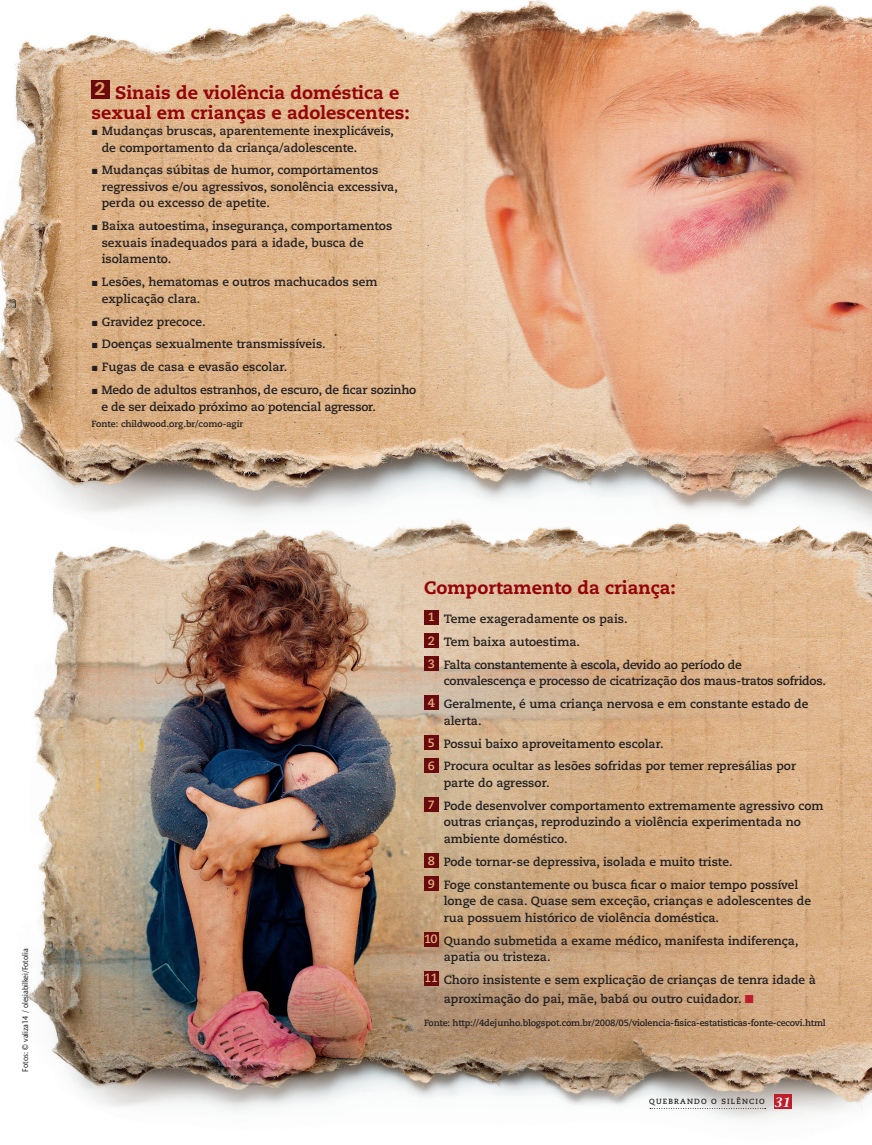
<style>
.page{position:relative;width:872px;height:1145px;background:#fff}
.page>*{position:absolute;margin:0;border:0;box-sizing:border-box;transform-origin:0 0}
.t1{font:800 18px/19.8px "Caecilia LT Std";color:#940408}
.t2{font:800 18px "Caecilia LT Std";color:#e2a16b}
.t3{font:700 12px/16.5px "Caecilia LT Std";color:#231f20}
.t4{font:700 12px/23px "Caecilia LT Std";letter-spacing:-.02em;color:#231f20}
.t5{font:700 12px/23.9px "Caecilia LT Std";color:#e8b283}
.t6{font:700 9px "Caecilia LT Std";letter-spacing:-.02em;color:#231f20}
.t7{font:500 8.25px "Stone Sans Std";color:#231f20;scale:.9 1}
.t8{font:700 7.5px "Caecilia LT Std";letter-spacing:.15em;color:#231f20}
.s1{color:#be1d2c}
.s2{font-family:"Stone Serif Std";font-weight:600;font-style:italic;font-size:13.5px;color:#fff}
</style>
<div class="page">
<img style="left:0;top:0;width:872px;height:1119px">
<div style="left:774px;top:1094px;width:18px;height:15px;background:#be1d2c"></div>
<svg style="left:650px;top:1108px;width:116px;height:1px"></svg>
<div style="left:424px;top:610px;width:14px;height:15px;background:#690a0c"></div>
<div style="left:424px;top:633px;width:14px;height:15px;background:#690a0c"></div>
<div style="left:424px;top:656px;width:14px;height:15px;background:#690a0c"></div>
<div style="left:424px;top:696px;width:14px;height:14px;background:#690a0c"></div>
<div style="left:424px;top:735px;width:14px;height:14px;background:#690a0c"></div>
<div style="left:424px;top:758px;width:14px;height:14px;background:#690a0c"></div>
<div style="left:424px;top:797px;width:14px;height:15px;background:#690a0c"></div>
<div style="left:424px;top:853px;width:14px;height:14px;background:#690a0c"></div>
<div style="left:424px;top:876px;width:14px;height:14px;background:#690a0c"></div>
<div style="left:424px;top:932px;width:14px;height:14px;background:#690a0c"></div>
<div style="left:424px;top:971px;width:14px;height:15px;background:#690a0c"></div>
<div style="left:91px;top:81px;width:19px;height:18px;background:#690a0c"></div>
<p class="t7" style="left:21px;top:1071px;width:138px;rotate:-90deg">Fotos: © valiza14 / olesiabilkei/Fotolia</p>
<h1 class="t2" style="left:95px;top:78px;width:12px">2</h1>
<h1 class="t1" style="left:91px;top:83px;width:320px;text-indent:23px">Sinais de violência doméstica e sexual em crianças e adolescentes:</h1>
<p class="t3" style="left:102px;top:123px;width:294px;text-indent:-10px">▪ Mudanças bruscas, aparentemente inexplicáveis, de comportamento da criança/adolescente.</p>
<p class="t3" style="left:102px;top:162px;width:298px;text-indent:-10px">▪ Mudanças súbitas de humor, comportamentos regressivos e/ou agressivos, sonolência excessiva, perda ou excesso de apetite.</p>
<p class="t3" style="left:102px;top:218px;width:292px;text-indent:-10px">▪ B aixa autoestima, insegurança, comportamentos sexuais inadequados para a idade, busca de isolamento.</p>
<p class="t3" style="left:102px;top:274px;width:277px;text-indent:-10px">▪ Lesões, hematomas e outros machucados sem explicação clara.</p>
<p class="t3" style="left:91px;top:313px;width:116px">▪ Gravidez precoce.</p>
<p class="t3" style="left:91px;top:336px;width:236px">▪ Doenças sexualmente transmissíveis.</p>
<p class="t3" style="left:91px;top:359px;width:197px">▪ Fugas de casa e evasão escolar.</p>
<p class="t3" style="left:101px;top:382px;width:316px;text-indent:-10px">▪ Medo de adultos estranhos, de escuro, de ficar sozinho e de ser deixado próximo ao potencial agressor.</p>
<p class="t6" style="left:91px;top:419px;width:153px">Fonte: childwood.org.br/como-agir</p>
<h1 class="t1" style="left:424px;top:578px;width:253px">Comportamento da criança:</h1>
<p class="t3" style="left:444px;top:608px;width:300px;line-height:23px">Teme exageradamente os pais.<br>Tem baixa autoestima.<br>Falta constantemente à escola, devido ao período de</p>
<p class="t4" style="left:444px;top:670px;width:384px">convalescença e processo de cicatrização dos maus-tratos sofridos.<br>Geralmente, é uma criança nervosa e em constante estado de</p>
<p class="t3" style="left:444px;top:709px;width:354px;line-height:23px">alerta.<br>Possui baixo aproveitamento escolar.<br>Procura ocultar as lesões sofridas por temer represálias por</p>
<p class="t3" style="left:444px;top:771px;width:381px;line-height:23px">parte do agressor.<br>Pode desenvolver comportamento extremamente agressivo com</p>
<p class="t3" style="left:444px;top:814px;width:359px">outras crianças, reproduzindo a violência experimentada no ambiente doméstico.</p>
<p class="t3" style="left:444px;top:850px;width:356px;line-height:23px">Pode tornar-se depressiva, isolada e muito triste.<br>Foge constantemente ou busca ficar o maior tempo possível</p>
<p class="t3" style="left:444px;top:893px;width:369px">longe de casa. Quase sem exceção, crianças e adolescentes de rua possuem histórico de violência doméstica.</p>
<p class="t3" style="left:444px;top:932px;width:356px">Quando submetida a exame médico, manifesta indiferença, apatia ou tristeza.</p>
<p class="t3" style="left:444px;top:970px;width:374px;line-height:19.4px">Choro insistente e sem explicação de crianças de tenra idade à aproximação do pai, mãe, babá ou outro cuidador. <span class="s1">◾</span></p>
<p class="t6" style="left:424px;top:1018px;width:403px">Fonte: http://4dejunho.blogspot.com.br/2008/05/violencia-fisica-estatisticas-fonte-cecovi.html</p>
<p class="t5" style="left:428px;top:605px;width:9px">1<br>2</p>
<p class="t5" style="left:428px;top:651px;width:9px">3</p>
<p class="t5" style="left:428px;top:691px;width:9px">4</p>
<p class="t5" style="left:428px;top:732px;width:9px;line-height:22.6px">5<br>6</p>
<p class="t5" style="left:428px;top:793px;width:9px">7</p>
<p class="t5" style="left:428px;top:849px;width:9px;line-height:23.1px">8<br>9</p>
<p class="t5" style="left:424px;top:927px;width:15px">10</p>
<p class="t5" style="left:424px;top:966px;width:15px">11</p>
<p class="t8" style="left:649px;top:1097px;width:143px">Quebrando o Silêncio <span class="s2">31</span></p>
</div>
